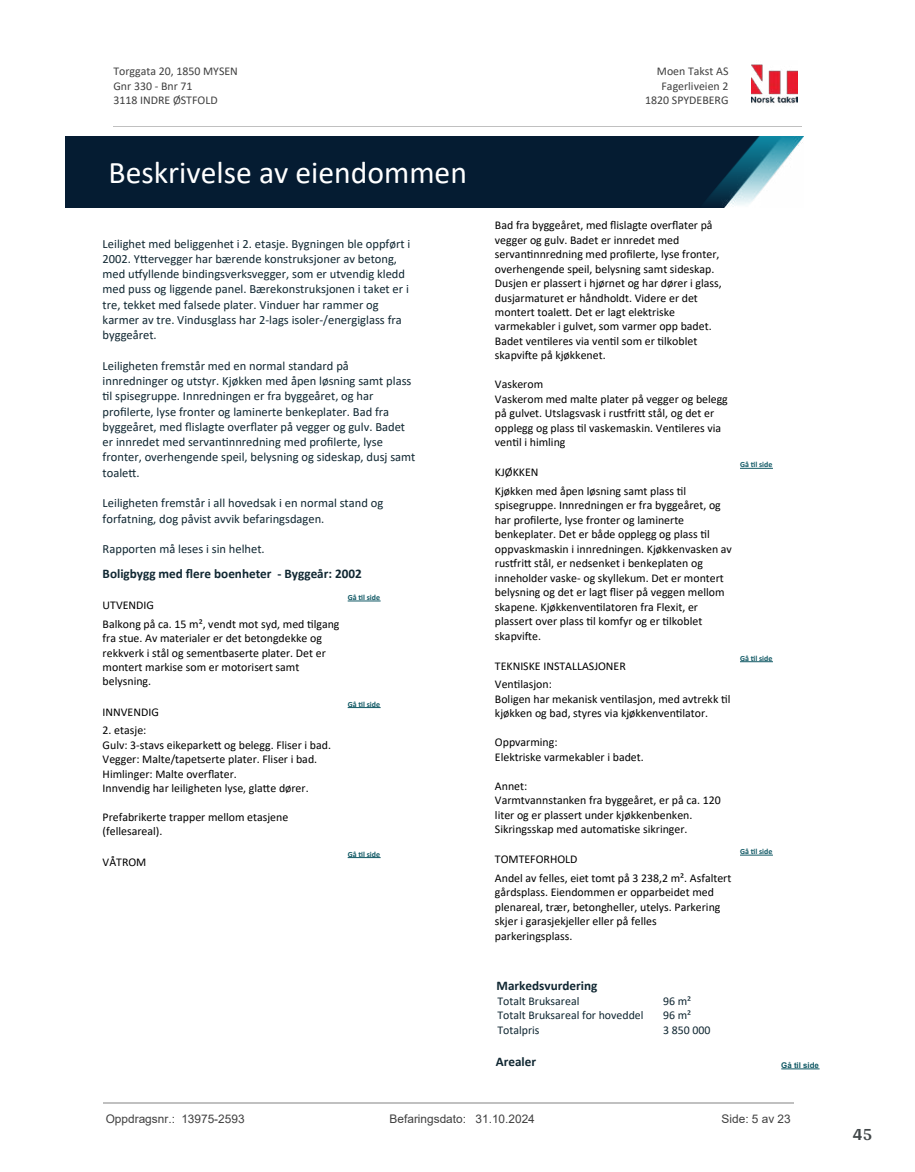
<style>
.page{position:relative;width:915px;height:1172px;background:#fff}
.page>*{position:absolute;margin:0;border:0;box-sizing:border-box;transform-origin:0 0}
.t1{font:31.65px "Calibri";color:#fff}
.t2{font:700 18px "Arya";color:#414749}
.t3{font:700 13.2px "Calibri";color:#102732}
.t4{font:12.45px/15.3px "Calibri";color:#102732}
.t5{font:11.85px/14.4px "Calibri";color:#000}
.t6{font:11.85px/14.5px "Calibri";color:#404040}
.t7{font:11.85px "Calibri";color:#102732}
.t8{font:11.85px "Arial";color:#404040}
.t9{font:700 7.95px "Calibri";color:#115965}
.t10{font:700 7.95px "Arial";color:#115965}
</style>
<div class="page">
<hr style="left:347px;top:601px;width:33px;height:1px;background:#115965">
<hr style="left:347px;top:707px;width:33px;height:1px;background:#115965">
<hr style="left:347px;top:857px;width:33px;height:1px;background:#115965">
<hr style="left:781px;top:1068px;width:38px;height:1px;background:#115965">
<hr style="left:739px;top:468px;width:33px;height:1px;background:#115965">
<hr style="left:739px;top:661px;width:33px;height:1px;background:#115965">
<hr style="left:739px;top:855px;width:33px;height:1px;background:#115965">
<img style="left:751px;top:64px;width:46px;height:40px">
<hr style="left:113px;top:127px;width:688px;height:1px;background:#c0c0c0">
<img style="left:65px;top:137px;width:738px;height:71px">
<hr style="left:103px;top:1102px;width:690px;height:1px;background:#c0c0c0">
<p class="t6" style="left:113px;top:64px;width:126px">Torggata 20, 1850 MYSEN<br>Gnr 330 - Bnr 71<br>3118 INDRE ØSTFOLD</p>
<p class="t6" style="left:656px;top:64px;width:73px">Moen Takst AS</p>
<p class="t6" style="left:661px;top:78px;width:68px">Fagerliveien 2</p>
<p class="t6" style="left:645px;top:93px;width:85px">1820 SPYDEBERG</p>
<h1 class="t1" style="left:109px;top:150px;width:360px">Beskrivelse av eiendommen</h1>
<p class="t4" style="left:103px;top:235px;width:309px">Leilighet med beliggenhet i 2. etasje. Bygningen ble oppført i 2002. Y琀琀ervegger har bærende konstruksjoner av betong, med u琀昀yllende bindingsverksvegger, som er utvendig kledd med puss og liggende panel. Bærekonstruksjonen i taket er i tre, tekket med falsede plater. Vinduer har rammer og karmer av tre. Vindusglass har 2-lags isoler-/energiglass fra byggeåret.</p>
<p class="t4" style="left:103px;top:358px;width:314px">Leiligheten fremstår med en normal standard på innredninger og utstyr. Kjøkken med åpen løsning samt plass琀椀l spisegruppe. Innredningen er fra byggeåret, og har<br>pro昀椀lerte, lyse fronter og laminerte benkeplater. Bad fra byggeåret, med 昀氀islagte over昀氀ater på vegger og gulv. Badet er innredet med servan琀椀nnredning med pro昀椀lerte, lyse fronter, overhengende speil, belysning og sideskap, dusj samt toale琀琀.</p>
<p class="t4" style="left:103px;top:495px;width:282px">Leiligheten fremstår i all hovedsak i en normal stand og forfatning, dog påvist avvik befaringsdagen.</p>
<p class="t4" style="left:103px;top:541px;width:163px">Rapporten må leses i sin helhet.</p>
<p class="t3" style="left:103px;top:565px;width:260px">Boligbygg med 昀氀ere boenheter - Byggeår: 2002</p>
<p class="t5" style="left:103px;top:598px;width:53px">UTVENDIG</p>
<p class="t9" style="left:347px;top:592px;width:34px">Gå 琀椀l side</p>
<p class="t5" style="left:103px;top:616px;width:238px">Balkong på ca. 15 m², vendt mot syd, med 琀椀lgang fra stue. Av materialer er det betongdekke og rekkverk i stål og sementbaserte plater. Det er montert markise som er motorisert samt belysning.</p>
<p class="t5" style="left:103px;top:704px;width:58px">INNVENDIG</p>
<p class="t5" style="left:103px;top:723px;width:230px">2. etasje:<br>Gulv: 3-stavs eikeparke琀琀 og belegg. Fliser i bad.<br>Vegger: Malte/tapetserte plater. Fliser i bad.<br>Himlinger: Malte over昀氀ater.<br>Innvendig har leiligheten lyse, gla琀琀e dører.</p>
<p class="t5" style="left:103px;top:809px;width:187px">Prefabrikerte trapper mellom etasjene (fellesareal).</p>
<p class="t5" style="left:103px;top:854px;width:45px">VÅTROM</p>
<p class="t9" style="left:347px;top:698px;width:34px">Gå 琀椀l side</p>
<p class="t9" style="left:347px;top:848px;width:34px">Gå 琀椀l side</p>
<p class="t5" style="left:495px;top:218px;width:228px">Bad fra byggeåret, med 昀氀islagte over昀氀ater på vegger og gulv. Badet er innredet med<br>servan琀椀nnredning med pro昀椀lerte, lyse fronter, overhengende speil, belysning samt sideskap.<br>Dusjen er plassert i hjørnet og har dører i glass, dusjarmaturet er håndholdt. Videre er det montert toale琀琀. Det er lagt elektriske varmekabler i gulvet, som varmer opp badet.<br>Badet ven琀椀leres via ven琀椀l som er 琀椀lkoblet skapvi昀琀e på kjøkkenet.</p>
<p class="t5" style="left:495px;top:377px;width:234px">Vaskerom<br>Vaskerom med malte plater på vegger og belegg på gulvet. Utslagsvask i rus琀昀ri琀琀 stål, og det er opplegg og plass 琀椀l vaskemaskin. Ven琀椀leres via ven琀椀l i himling</p>
<p class="t5" style="left:495px;top:465px;width:45px">KJØKKEN</p>
<p class="t5" style="left:495px;top:483px;width:238px">Kjøkken med åpen løsning samt plass 琀椀l spisegruppe. Innredningen er fra byggeåret, og har pro昀椀lerte, lyse fronter og laminerte benkeplater. Det er både opplegg og plass 琀椀l oppvaskmaskin i innredningen. Kjøkkenvasken av rus琀昀ri琀琀 stål, er nedsenket i benkeplaten og inneholder vaske- og skyllekum. Det er montert belysning og det er lagt 昀氀iser på veggen mellom skapene. Kjøkkenven琀椀latoren fra Flexit, er plassert over plass 琀椀l komfyr og er 琀椀lkoblet skapvi昀琀e.</p>
<p class="t5" style="left:495px;top:658px;width:132px">TEKNISKE INSTALLASJONER</p>
<p class="t5" style="left:495px;top:677px;width:237px">Ven琀椀lasjon:<br>Boligen har mekanisk ven琀椀lasjon, med avtrekk 琀椀l kjøkken og bad, styres via kjøkkenven琀椀lator.</p>
<p class="t5" style="left:495px;top:735px;width:150px">Oppvarming:<br>Elektriske varmekabler i badet.</p>
<p class="t5" style="left:495px;top:778px;width:227px">Annet:<br>Varmtvannstanken fra byggeåret, er på ca. 120 liter og er plassert under kjøkkenbenken.<br>Sikringsskap med automa琀椀ske sikringer.</p>
<p class="t5" style="left:495px;top:852px;width:84px">TOMTEFORHOLD</p>
<p class="t5" style="left:495px;top:870px;width:238px">Andel av felles, eiet tomt på 3 238,2 m². Asfaltert gårdsplass. Eiendommen er opparbeidet med plenareal, trær, betongheller, utelys. Parkering skjer i garasjekjeller eller på felles parkeringsplass.</p>
<p class="t9" style="left:739px;top:459px;width:34px">Gå 琀椀l side</p>
<p class="t9" style="left:739px;top:652px;width:34px">Gå 琀椀l side</p>
<p class="t9" style="left:739px;top:846px;width:34px">Gå 琀椀l side</p>
<p class="t3" style="left:496px;top:976px;width:102px">Markedsvurdering</p>
<p class="t7" style="left:497px;top:1022px;width:44px">Totalpris</p>
<p class="t7" style="left:663px;top:1022px;width:49px">3 850 000</p>
<p class="t7" style="left:497px;top:993px;width:83px">Totalt Bruksareal</p>
<p class="t7" style="left:663px;top:993px;width:30px">96 m²</p>
<p class="t7" style="left:497px;top:1007px;width:147px">Totalt Bruksareal for hoveddel</p>
<p class="t7" style="left:663px;top:1007px;width:30px">96 m²</p>
<p class="t3" style="left:495px;top:1052px;width:42px">Arealer</p>
<p class="t10" style="left:781px;top:1060px;width:39px">Gå til side</p>
<p class="t8" style="left:106px;top:1111px;width:140px">Oppdragsnr.: 13975-2593</p>
<p class="t8" style="left:389px;top:1111px;width:147px">Befaringsdato: 31.10.2024</p>
<p class="t8" style="left:721px;top:1111px;width:71px">Side: 5 av 23</p>
<h2 class="t2" style="left:852px;top:1123px;width:21px">45</h2>
</div>
